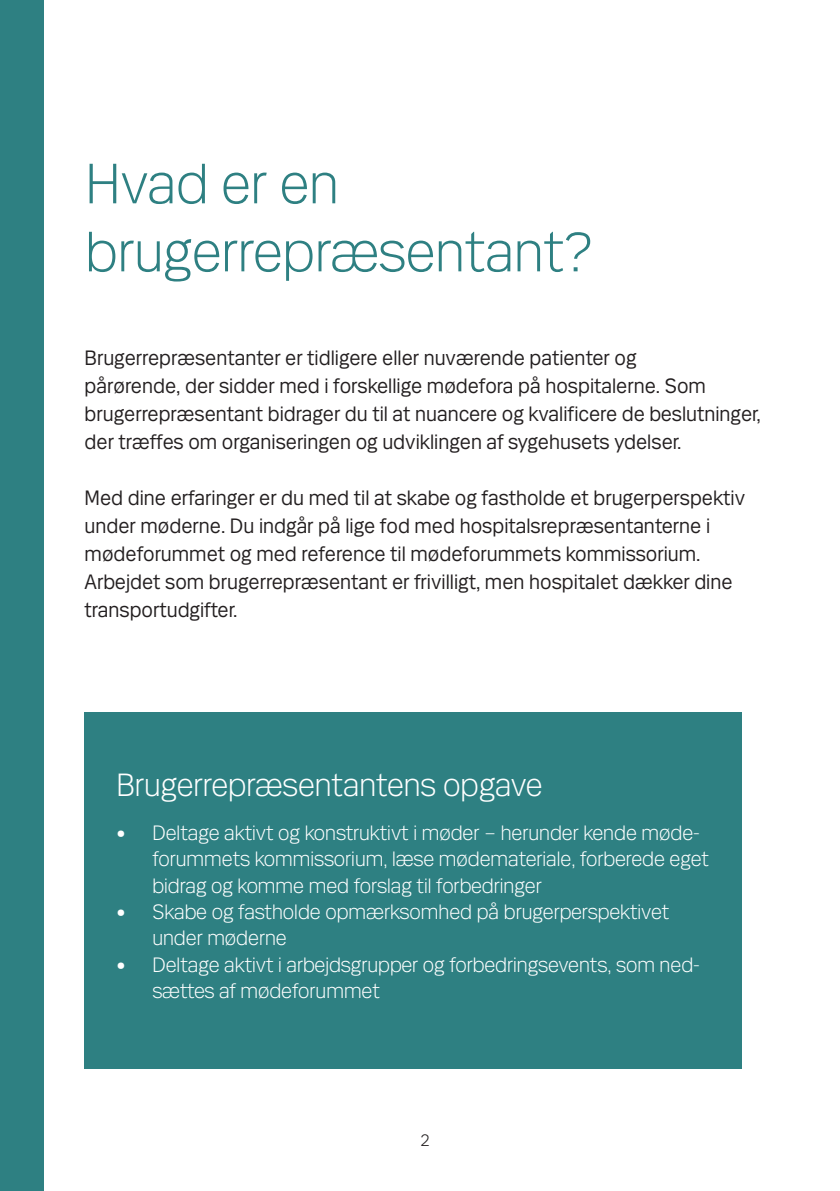
<style>
.page{position:relative;width:840px;height:1191px;background:#fff}
.page>*{position:absolute;margin:0;border:0;box-sizing:border-box;transform-origin:0 0}
.t1{font:300 60px/68px "Mari";color:#2e8082}
.t2{font:300 34px "Mari";color:#fff}
.t3{font:22px/28px "Mari";color:#231f20}
.t4{font:300 22px/26.4px "Mari";color:#fff}
.t5{font:300 18px "Mari";color:#231f20}
</style>
<div class="page">
<div style="left:85px;top:711px;width:656px;height:357px;background:#2e8082"></div>
<div style="left:0;top:0;width:43px;height:1191px;background:#2e8082"></div>
<p class="t1" style="left:85px;top:147px;width:510px">Hvad er en brugerrepræsentant?</p>
<p class="t3" style="left:85px;top:342px;width:677px">Brugerrepræsentanter er tidligere eller nuværende patienter og<br>pårørende, der sidder med i forskellige mødefora på hospitalerne. Som brugerrepræsentant bidrager du til at nuancere og kvalificere de beslutninger, der træffes om organiseringen og udviklingen af sygehusets ydelser.</p>
<p class="t3" style="left:85px;top:482px;width:661px">Med dine erfaringer er du med til at skabe og fastholde et brugerperspektiv under møderne. Du indgår på lige fod med hospitalsrepræsentanterne i mødeforummet og med reference til mødeforummets kommissorium.</p>
<p class="t3" style="left:85px;top:566px;width:649px">Arbejdet som brugerrepræsentant er frivilligt, men hospitalet dækker dine transportudgifter.</p>
<p class="t2" style="left:116px;top:764px;width:427px">Brugerrepræsentantens opgave</p>
<p class="t4" style="left:152px;top:818px;width:558px;text-indent:-36px">• Deltage aktivt og konstruktivt i møder – herunder kende møde&shy;forummets kommissorium, læse mødemateriale, forberede eget bidrag og komme med forslag til forbedringer</p>
<p class="t4" style="left:152px;top:897px;width:518px;text-indent:-36px">• Skabe og fastholde opmærksomhed på brugerperspektivet under møderne</p>
<p class="t4" style="left:152px;top:950px;width:548px;text-indent:-36px">• Deltage aktivt i arbejdsgrupper og forbedringsevents, som ned&shy;sættes af mødeforummet</p>
<p class="t5" style="left:420px;top:1129px;width:11px">2</p>
</div>
